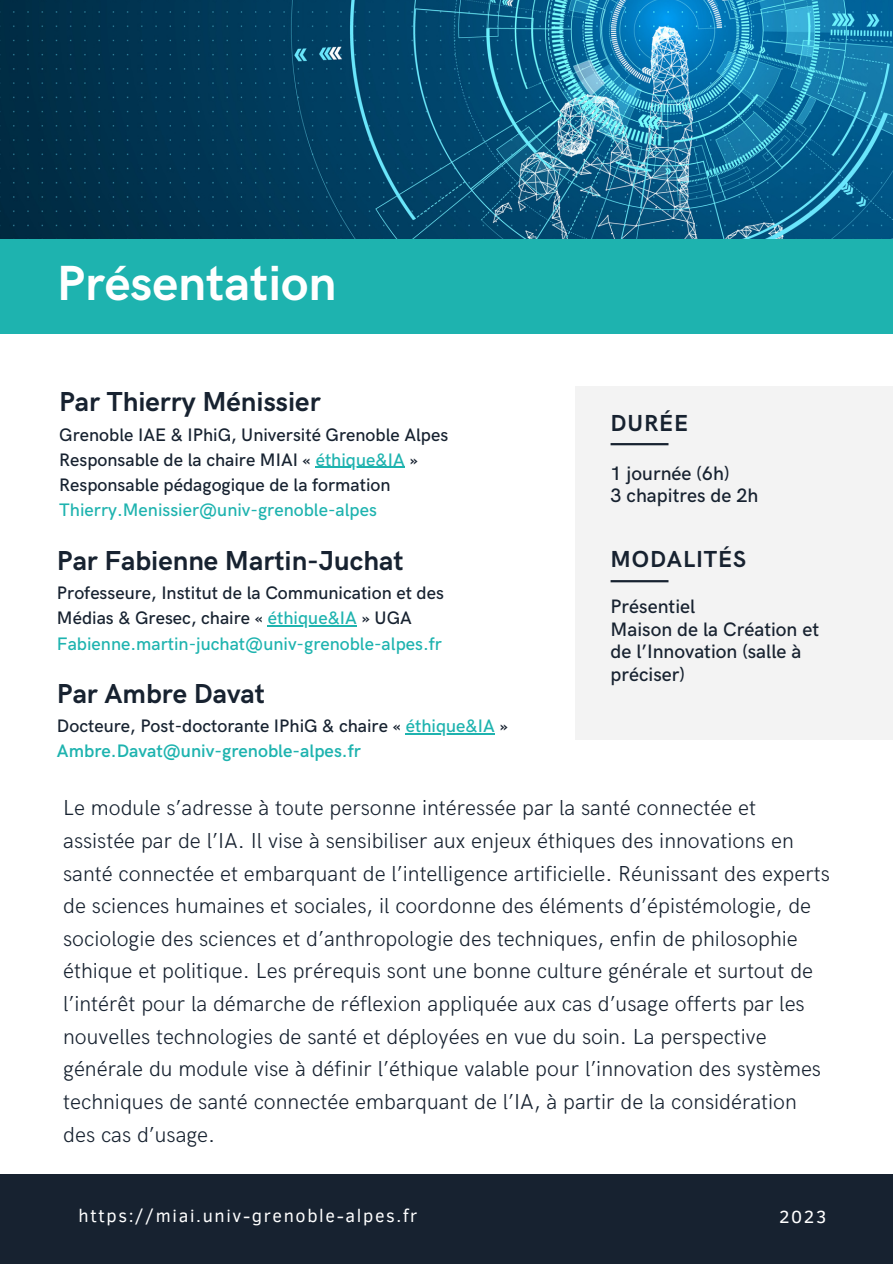
<style>
.page{position:relative;width:893px;height:1264px;background:#fff}
.page>*{position:absolute;margin:0;border:0;box-sizing:border-box;transform-origin:0 0}
.t1{font:700 49.5px "HK Grotesk";color:#fff}
.t2{font:700 27.6px "HK Grotesk";color:#172230}
.t3{font:700 23.25px "HK Grotesk";letter-spacing:.04em;color:#172230}
.t4{font:300 21.75px/32.7px "HK Grotesk";color:#172230}
.t5{font:500 19.5px/22.5px "HK Grotesk";color:#172230}
.t6{font:500 18.15px/25px "HK Grotesk";color:#172230}
.t7{font:500 18.15px/25px "HK Grotesk";color:#1eb3af}
.t8{font:18px "Clear Sans";letter-spacing:.09em;color:#fff}
.s1{color:#1eb3af}
.s2{color:#172230}
.s3{font-weight:600;color:#1eb3af}
</style>
<div class="page">
<div style="left:575px;top:387px;width:317px;height:353px;background:#f3f3f3"></div>
<img style="left:0;top:0;width:892px;height:239px">
<hr style="left:316px;top:467px;width:89px;height:1px;background:#1eb3af">
<div style="left:0;top:239px;width:892px;height:94px;background:#1eb3af"></div>
<hr style="left:610px;top:443px;width:58px;height:2px;background:#172230">
<hr style="left:610px;top:580px;width:58px;height:2px;background:#172230">
<div style="left:0;top:1174px;width:892px;height:89px;background:#172230"></div>
<hr style="left:268px;top:625px;width:89px;height:1px;background:#1eb3af">
<hr style="left:406px;top:733px;width:89px;height:1px;background:#1eb3af">
<h5 class="t1" style="left:57px;top:255px;width:281px">Présentation</h5>
<h2 class="t2" style="left:59px;top:386px;width:263px">Par Thierry Ménissier</h2>
<h5 class="t6" style="left:59px;top:422px;width:390px">Grenoble IAE &amp; IPhiG, Université Grenoble Alpes<br>Responsable de la chaire MIAI « <span class="s1">éthique&amp;IA</span> »</h5>
<h2 class="t7" style="left:59px;top:473px;width:333px"><span class="s2">Responsable pédagogique de la formation<br></span>Thierry.Menissier@univ-grenoble-alpes</h2>
<h4 class="t2" style="left:57px;top:545px;width:348px">Par Fabienne Martin-Juchat</h4>
<p class="t6" style="left:57px;top:581px;width:388px">Professeure, Institut de la Communication et des<br>Médias &amp; Gresec, chaire « <span class="s1">éthique&amp;IA</span> » UGA</p>
<p class="t7" style="left:57px;top:631px;width:386px">Fabienne.martin-juchat@univ-grenoble-alpes.fr</p>
<p class="t2" style="left:57px;top:678px;width:209px">Par Ambre Davat</p>
<p class="t6" style="left:57px;top:714px;width:452px">Docteure, Post-doctorante IPhiG &amp; chaire « <span class="s1">éthique&amp;IA</span> »<br><span class="s3">Ambre.Davat@univ-grenoble-alpes.fr</span></p>
<h5 class="t3" style="left:610px;top:410px;width:79px">DURÉE</h5>
<h2 class="t5" style="left:610px;top:463px;width:149px">1 journée (6h)<br>3 chapitres de 2h</h2>
<h5 class="t3" style="left:610px;top:546px;width:137px">MODALITÉS</h5>
<h3 class="t5" style="left:610px;top:596px;width:210px">Présentiel<br>Maison de la Création et de l’Innovation (salle à préciser)</h3>
<h1 class="t4" style="left:63px;top:792px;width:768px">Le module s’adresse à toute personne intéressée par la santé connectée et assistée par de l’IA. Il vise à sensibiliser aux enjeux éthiques des innovations en santé connectée et embarquant de l’intelligence artificielle. Réunissant des experts de sciences humaines et sociales, il coordonne des éléments d’épistémologie, de sociologie des sciences et d’anthropologie des techniques, enfin de philosophie éthique et politique. Les prérequis sont une bonne culture générale et surtout de l’intérêt pour la démarche de réflexion appliquée aux cas d’usage offerts par les nouvelles technologies de santé et déployées en vue du soin. La perspective générale du module vise à définir l’éthique valable pour l’innovation des systèmes techniques de santé connectée embarquant de l’IA, à partir de la considération des cas d’usage.</h1>
<h5 class="t8" style="left:79px;top:1202px;width:340px">https://miai.univ-grenoble-alpes.fr</h5>
<h3 class="t8" style="left:779px;top:1203px;width:49px">2023</h3>
</div>
